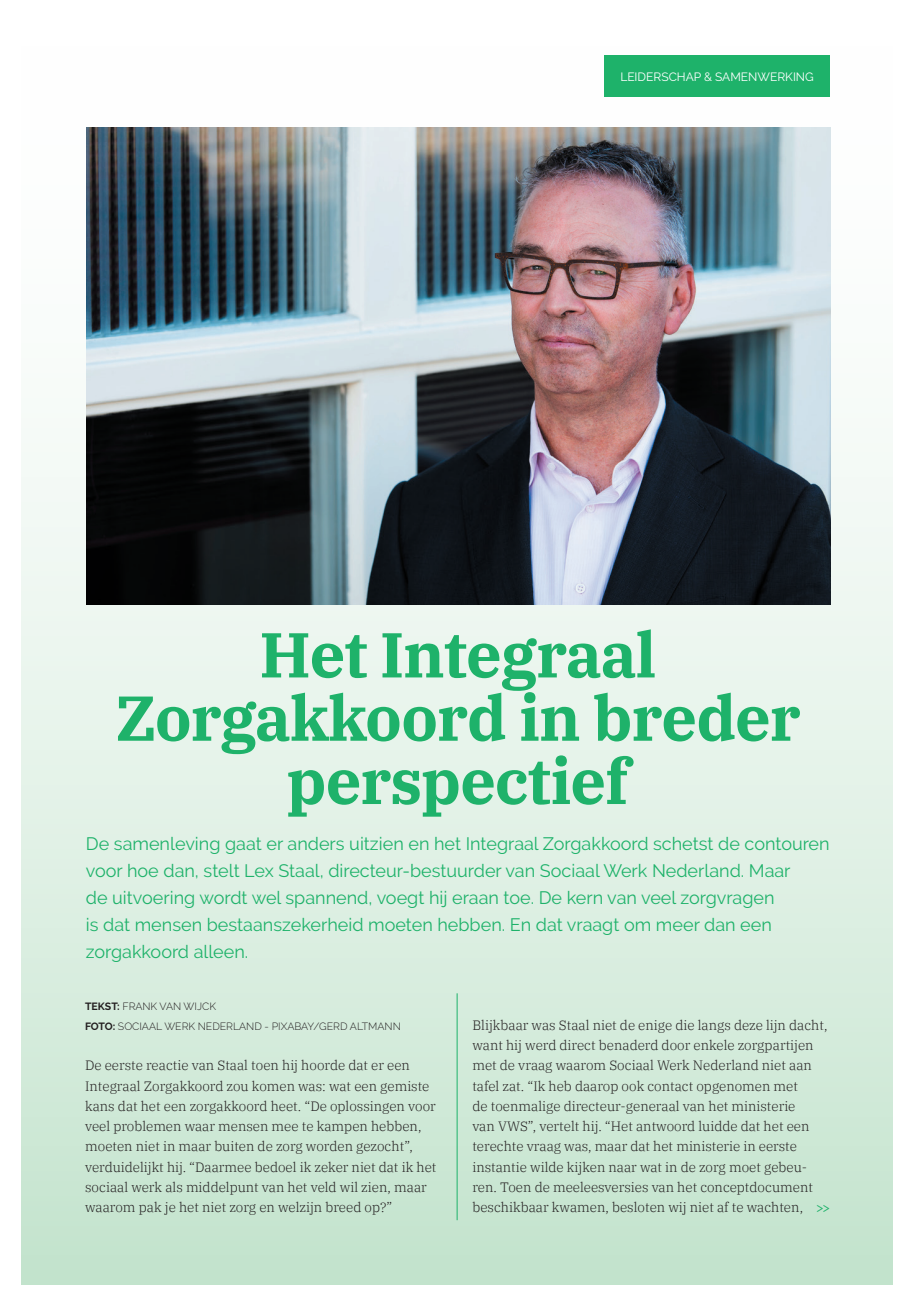
<style>
.page{position:relative;width:915px;height:1306px;background:#fff}
.page>*{position:absolute;margin:0;border:0;box-sizing:border-box;transform-origin:0 0}
.t1{font:700 63.3px/63.3px "IBM Plex Serif";letter-spacing:-.02em;color:#1eb26a;text-align:center}
.t2{font:18px/27px "Raleway";color:#1eb26a}
.t3{font:300 13.5px/20.2px "IBM Plex Serif";color:#231f20}
.t4{font:12px "Raleway";color:#fff}
.t5{font:300 10.5px/20.2px "Raleway";color:#231f20}
.s1{font-weight:700}
.s2{font-family:"Raleway";font-weight:400;color:#1eb26a}
</style>
<div class="page">
<div style="left:21px;top:21px;width:871px;height:1263px;background:linear-gradient(to bottom,#fff,#c9e6d2)"></div>
<div style="left:604px;top:55px;width:225px;height:42px;background:#1eb26a"></div>
<hr style="left:456px;top:993px;width:1px;height:227px;background:#1eb26a">
<img style="left:86px;top:128px;width:744px;height:476px">
<p class="t4" style="left:620px;top:70px;width:195px">LEIDERSCHAP &amp; SAMENWERKING</p>
<h1 class="t1" style="left:115px;top:618px;width:687px">Het Integraal<br>Zorgakkoord in breder perspectief</h1>
<p class="t2" style="left:86px;top:829px;width:745px">De samenleving gaat er anders uitzien en het Integraal Zorgakkoord schetst de contouren voor hoe dan, stelt Lex Staal, directeur-bestuurder van Sociaal Werk Nederland. Maar<br>de uitvoering wordt wel spannend, voegt hij eraan toe. De kern van veel zorgvragen<br>is dat mensen bestaanszekerheid moeten hebben. En dat vraagt om meer dan een zorgakkoord alleen.</p>
<p class="t5" style="left:85px;top:995px;width:317px"><span class="s1">TEKST:</span> FRANK VAN WIJCK<br><span class="s1">FOTO:</span> SOCIAAL WERK NEDERLAND - PIXABAY/GERD ALTMANN</p>
<p class="t3" style="left:85px;top:1054px;width:353px">De eerste reactie van Staal toen hij hoorde dat er een Integraal Zorgakkoord zou komen was: wat een gemiste kans dat het een zorgakkoord heet. “De oplossingen voor veel problemen waar mensen mee te kampen hebben, moeten niet in maar buiten de zorg worden gezocht”, verduidelijkt hij. “Daarmee bedoel ik zeker niet dat ik het sociaal werk als middelpunt van het veld wil zien, maar waarom pak je het niet zorg en welzijn breed op?”</p>
<p class="t3" style="left:472px;top:1013px;width:358px">Blijkbaar was Staal niet de enige die langs deze lijn dacht, want hij werd direct benaderd door enkele zorgpartijen met de vraag waarom Sociaal Werk Nederland niet aan tafel zat. “Ik heb daarop ook contact opgenomen met<br>de toenmalige directeur-generaal van het ministerie<br>van VWS”, vertelt hij. “Het antwoord luidde dat het een terechte vraag was, maar dat het ministerie in eerste instantie wilde kijken naar wat in de zorg moet gebeu&shy;ren. Toen de meeleesversies van het conceptdocument beschikbaar kwamen, besloten wij niet af te wachten, <span class="s2">&gt;&gt;</span></p>
</div>
